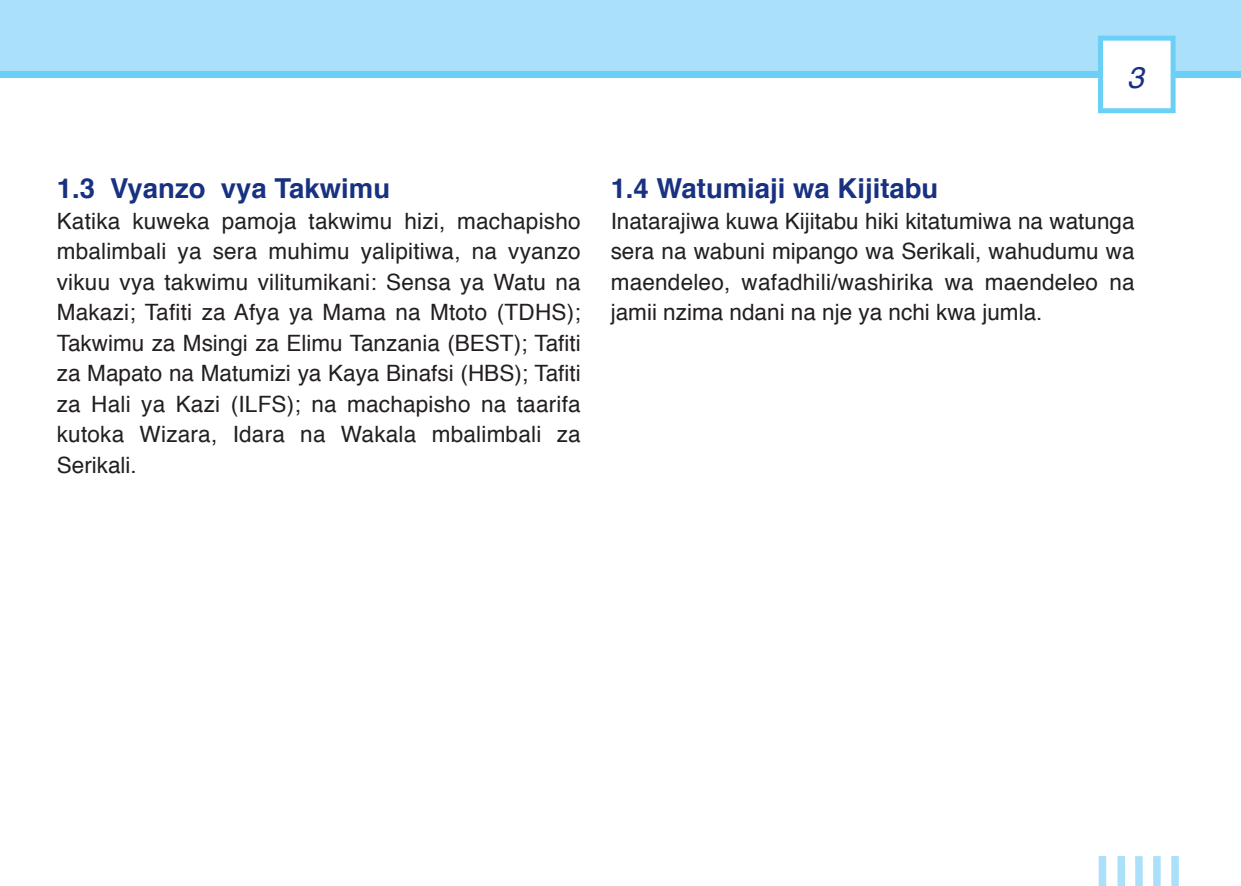
<style>
.page{position:relative;width:1241px;height:886px;background:#fff}
.page>*{position:absolute;margin:0;border:0;box-sizing:border-box;transform-origin:0 0}
.t1{font:italic 30px "Helvetica";color:#183181}
.t2{font:700 27.5px "Helvetica";color:#183181}
.t3{font:22.5px/30.5px "Helvetica";letter-spacing:.01em;color:#231f20;text-align:justify}
</style>
<div class="page">
<div style="left:0;top:0;width:1240px;height:78px;background:#aae0f9"></div>
<div style="left:1098px;top:856px;width:7px;height:30px;background:#aae0f9"></div>
<div style="left:1117px;top:856px;width:7px;height:30px;background:#aae0f9"></div>
<div style="left:1134px;top:856px;width:8px;height:30px;background:#aae0f9"></div>
<svg style="left:1153px;top:856px;width:7px;height:30px"></svg>
<div style="left:1171px;top:856px;width:7px;height:30px;background:#aae0f9"></div>
<div style="left:1px;top:71px;width:1239px;height:7px;background:#6bcff6"></div>
<div style="left:1102px;top:41px;width:68px;height:67px;background:#fff"></div>
<div style="left:1097px;top:36px;width:78px;height:77px;border:5px solid #6bcff6"></div>
<h1 class="t1" style="left:1126px;top:65px;width:24px">3</h1>
<p class="t2" style="left:57px;top:177px;width:335px">1.3 Vyanzo vya Takwimu</p>
<p class="t3" style="left:57px;top:208px;width:525px">Katika kuweka pamoja takwimu hizi, machapisho mbalimbali ya sera muhimu yalipitiwa, na vyanzo vikuu vya takwimu vilitumikani: Sensa ya Watu na Makazi; Tafiti za Afya ya Mama na Mtoto (TDHS); Takwimu za Msingi za Elimu Tanzania (BEST); Tafiti za Mapato na Matumizi ya Kaya Binafsi (HBS); Tafiti za Hali ya Kazi (ILFS); na machapisho na taarifa kutoka Wizara, Idara na Wakala mbalimbali za Serikali.</p>
<p class="t2" style="left:610px;top:177px;width:329px">1.4 Watumiaji wa Kijitabu</p>
<p class="t3" style="left:610px;top:208px;width:525px">Inatarajiwa kuwa Kijitabu hiki kitatumiwa na watunga sera na wabuni mipango wa Serikali, wahudumu wa maendeleo, wafadhili/washirika wa maendeleo na jamii nzima ndani na nje ya nchi kwa jumla.</p>
</div>
